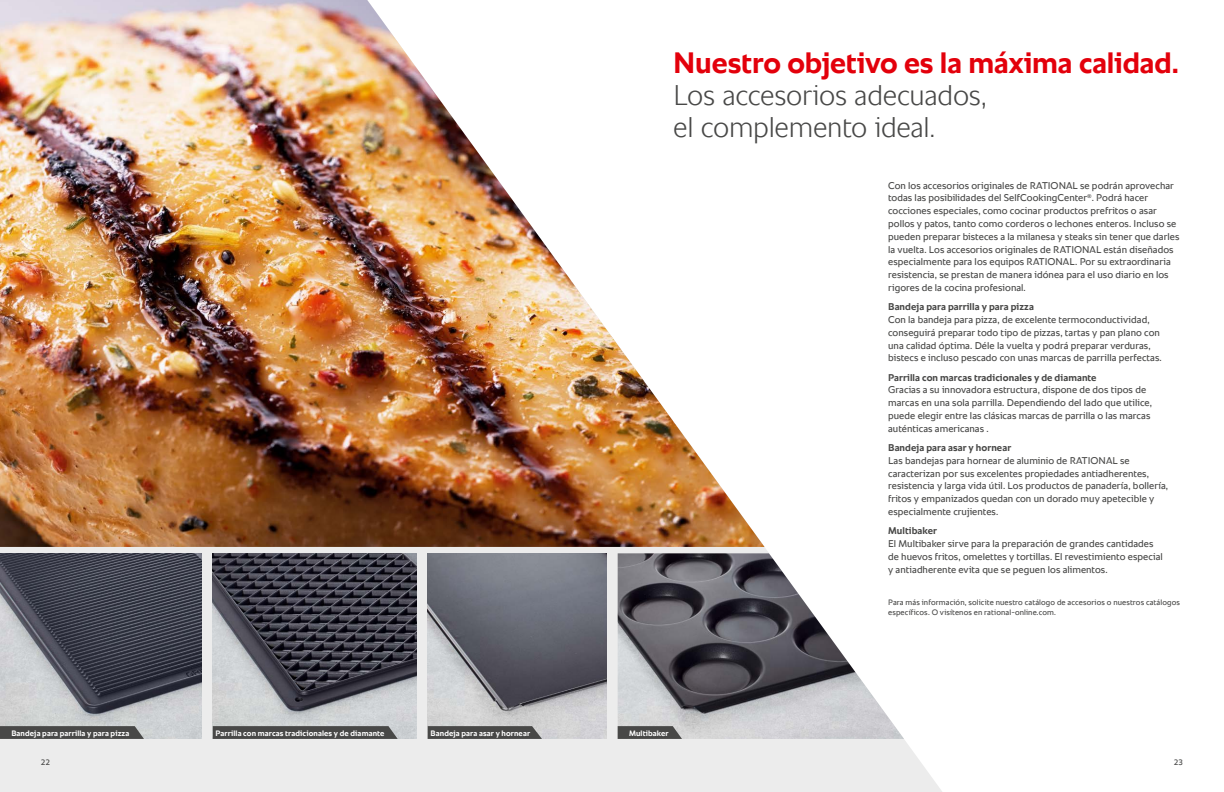
<style>
.page{position:relative;width:1224px;height:792px;background:#fff}
.page>*{position:absolute;margin:0;border:0;box-sizing:border-box;transform-origin:0 0}
.t1{font:700 30px "RATIONAL Sans TT";letter-spacing:-.005em;color:#e3000b}
.t2{font:300 29px/32px "RATIONAL Sans TT";letter-spacing:-.01em;color:#484847}
.t3{font:10px/12.8px "RATIONAL Sans TT";letter-spacing:.005em;color:#484847}
.t4{font:700 10px "RATIONAL Sans TT";letter-spacing:.005em;color:#484847}
.t5{font:8px/10.6px "RATIONAL Sans TT";letter-spacing:.015em;color:#484847}
.t6{font:700 8px "RATIONAL Sans TT";letter-spacing:.015em;color:#fff}
</style>
<div class="page">
<svg style="left:0;top:547px;width:942px;height:245px;background:#ededed"></svg>
<img style="left:0;top:0;width:765px;height:547px">
<img style="left:428px;top:553px;width:178px;height:186px">
<img style="left:213px;top:553px;width:203px;height:186px">
<img style="left:0;top:553px;width:202px;height:186px">
<svg style="left:0;top:726px;width:144px;height:13px;background:#4e4e4d"></svg>
<svg style="left:213px;top:726px;width:185px;height:13px;background:#4d4d4c"></svg>
<svg style="left:428px;top:726px;width:114px;height:13px"></svg>
<img style="left:618px;top:553px;width:286px;height:186px">
<svg style="left:618px;top:726px;width:64px;height:13px"></svg>
<h1 class="t1" style="left:673px;top:42px;width:507px">Nuestro objetivo es la máxima calidad.</h1>
<h2 class="t2" style="left:673px;top:80px;width:315px">Los accesorios adecuados, el complemento ideal.</h2>
<p class="t3" style="left:888px;top:179px;width:293px">Con los accesorios originales de RATIONAL se podrán aprovechar todas las posibilidades del SelfCookingCenter<sup>®</sup>. Podrá hacer cocciones especiales, como cocinar productos prefritos o asar pollos y patos, tanto como corderos o lechones enteros. Incluso se pueden preparar bisteces a la milanesa y steaks sin tener que darles la vuelta. Los accesorios originales de RATIONAL están diseñados especialmente para los equipos RATIONAL. Por su extraordinaria resistencia, se prestan de manera idónea para el uso diario en los rigores de la cocina profesional.</p>
<p class="t4" style="left:888px;top:300px;width:147px">Bandeja para parrilla y para pizza</p>
<p class="t3" style="left:888px;top:313px;width:275px">Con la bandeja para pizza, de excelente termoconductividad, conseguirá preparar todo tipo de pizzas, tartas y pan plano con una calidad óptima. Déle la vuelta y podrá preparar verduras, bistecs e incluso pescado con unas marcas de parrilla perfectas.</p>
<p class="t4" style="left:888px;top:370px;width:210px">Parrilla con marcas tradicionales y de diamante</p>
<p class="t3" style="left:888px;top:384px;width:265px">Gracias a su innovadora estructura, dispone de dos tipos de marcas en una sola parrilla. Dependiendo del lado que utilice, puede elegir entre las clásicas marcas de parrilla o las marcas auténticas americanas .</p>
<p class="t4" style="left:888px;top:440px;width:125px">Bandeja para asar y hornear</p>
<p class="t3" style="left:888px;top:454px;width:281px">Las bandejas para hornear de aluminio de RATIONAL se caracterizan por sus excelentes propiedades antiadherentes, resistencia y larga vida útil. Los productos de panadería, bollería, fritos y empanizados quedan con un dorado muy apetecible y especialmente crujientes.</p>
<p class="t4" style="left:888px;top:524px;width:50px">Multibaker</p>
<p class="t3" style="left:888px;top:537px;width:276px">El Multibaker sirve para la preparación de grandes cantidades de huevos fritos, omelettes y tortillas. El revestimiento especial y antiadherente evita que se peguen los alimentos.</p>
<p class="t5" style="left:888px;top:597px;width:293px">Para más información, solicite nuestro catálogo de accesorios o nuestros catálogos específicos. O visítenos en rational-online.com.</p>
<p class="t6" style="left:11px;top:727px;width:120px">Bandeja para parrilla y para pizza</p>
<p class="t6" style="left:216px;top:727px;width:170px">Parrilla con marcas tradicionales y de diamante</p>
<p class="t6" style="left:431px;top:727px;width:101px">Bandeja para asar y hornear</p>
<p class="t6" style="left:629px;top:727px;width:41px">Multibaker</p>
<p class="t5" style="left:41px;top:757px;width:11px">22</p>
<p class="t5" style="left:1174px;top:757px;width:11px">23</p>
</div>
